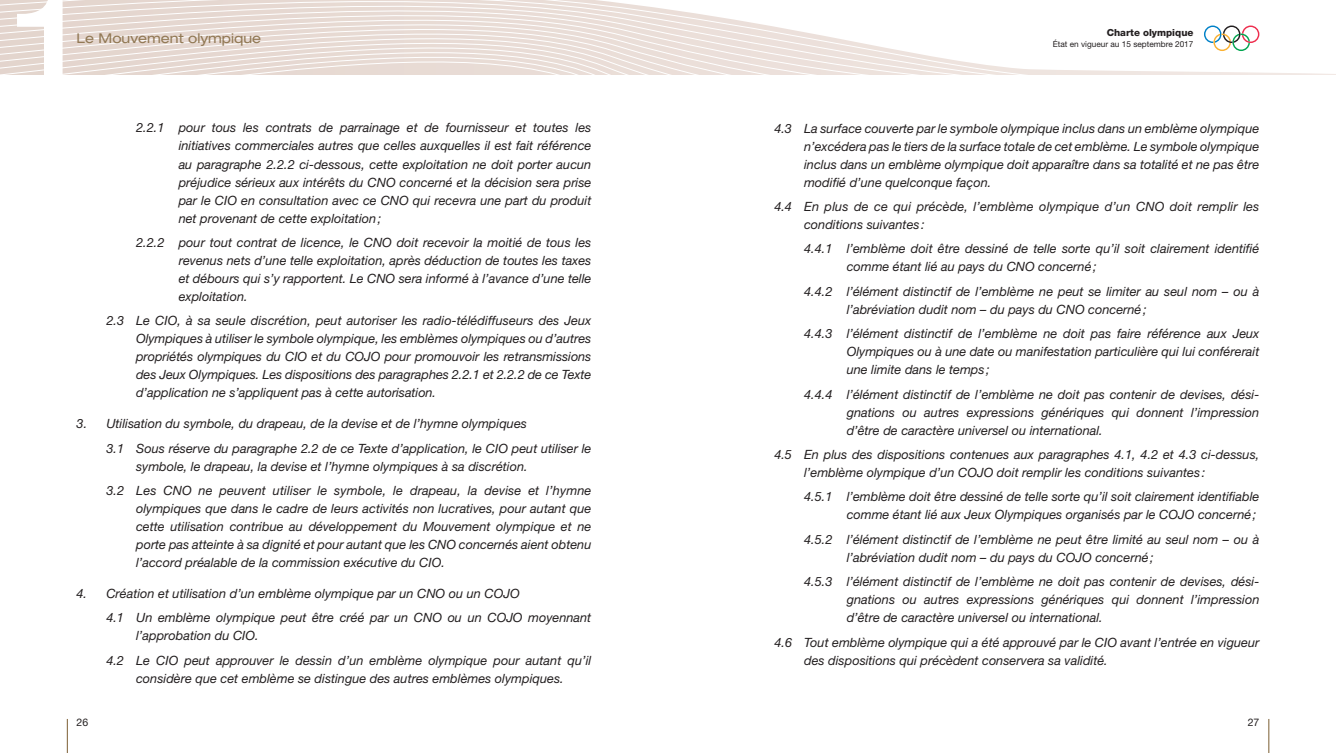
<style>
.page{position:relative;width:1336px;height:753px;background:#fff}
.page>*{position:absolute;margin:0;border:0;box-sizing:border-box;transform-origin:0 0}
.t1{font:expanded 13.5px "Helvetica Neue LT Std";color:#917854}
.t2{font:italic 12.75px/18px "Helvetica Neue LT Std";color:#231f20}
.t3{font:10.5px "Helvetica Neue LT Std";color:#231f20}
.t4{font:800 9.75px "Helvetica Neue LT Std";color:#231f20}
.t5{font:8.25px "Helvetica Neue LT Std";color:#231f20}
</style>
<div class="page">
<hr style="left:1267px;top:719px;width:2px;height:34px;background:#917854">
<hr style="left:67px;top:719px;width:1px;height:34px;background:#917854">
<svg style="left:1104px;top:25px;width:218px;height:49px"></svg>
<svg style="left:0;top:0;width:1104px;height:75px"></svg>
<svg style="left:1203px;top:26px;width:56px;height:25px"></svg>
<svg style="left:17px;top:0;width:46px;height:75px"></svg>
<p class="t1" style="left:77px;top:30px;width:186px">Le Mouvement olympique</p>
<p class="t4" style="left:1106px;top:27px;width:88px">Charte olympique</p>
<p class="t5" style="left:1052px;top:39px;width:142px">état en vigueur au 15 septembre 2017</p>
<p class="t2" style="left:179px;top:119px;width:414px;text-align:justify;text-indent:-43px">2.2.1 pour tous les contrats de parrainage et de fournisseur et toutes les initiatives commerciales autres que celles auxquelles il est fait référence au paragraphe 2.2.2 ci-dessous, cette exploitation ne doit porter aucun préjudice sérieux aux intérêts du CNO concerné et la décision sera prise par le CIO en consultation avec ce CNO qui recevra une part du produit net provenant de cette exploitation;</p>
<p class="t2" style="left:179px;top:233px;width:414px;text-align:justify;text-indent:-43px">2.2.2 pour tout contrat de licence, le CNO doit recevoir la moitié de tous les revenus nets d’une telle exploitation, après déduction de toutes les taxes et débours qui s’y rapportent. Le CNO sera informé à l’avance d’une telle exploitation.</p>
<p class="t2" style="left:136px;top:311px;width:457px;text-align:justify;text-indent:-30px">2.3 Le CIO, à sa seule discrétion, peut autoriser les radio-télédiffuseurs des Jeux Olympiques à utiliser le symbole olympique, les emblèmes olympiques ou d’autres propriétés olympiques du CIO et du COJO pour promouvoir les retransmissions des Jeux Olympiques. Les dispositions des paragraphes 2.2.1 et 2.2.2 de ce Texte d’application ne s’appliquent pas à cette autorisation.</p>
<p class="t2" style="left:106px;top:411px;width:486px;line-height:24.5px;text-indent:-30px">3. Utilisation du symbole, du drapeau, de la devise et de l’hymne olympiques<br>3.1 Sous réserve du paragraphe 2.2 de ce Texte d’application, le CIO peut utiliser le</p>
<p class="t2" style="left:106px;top:453px;width:486px;line-height:24.5px;text-indent:30px">symbole, le drapeau, la devise et l’hymne olympiques à sa discrétion.<br>3.2 Les CNO ne peuvent utiliser le symbole, le drapeau, la devise et l’hymne</p>
<p class="t2" style="left:136px;top:499px;width:456px;text-align:justify">olympiques que dans le cadre de leurs activités non lucratives, pour autant que cette utilisation contribue au développement du Mouvement olympique et ne porte pas atteinte à sa dignité et pour autant que les CNO concernés aient obtenu l’accord préalable de la commission exécutive du CIO.</p>
<p class="t2" style="left:106px;top:581px;width:486px;line-height:24.5px;text-indent:-30px">4. Création et utilisation d’un emblème olympique par un CNO ou un COJO<br>4.1 Un emblème olympique peut être créé par un CNO ou un COJO moyennant</p>
<p class="t2" style="left:106px;top:623px;width:486px;line-height:24.5px;text-indent:30px">l’approbation du CIO.<br>4.2 Le CIO peut approuver le dessin d’un emblème olympique pour autant qu’il</p>
<p class="t2" style="left:136px;top:669px;width:429px">considère que cet emblème se distingue des autres emblèmes olympiques.</p>
<p class="t2" style="left:804px;top:119px;width:456px;text-align:justify;text-indent:-30px">4.3 La surface couverte par le symbole olympique inclus dans un emblème olympique n’excédera pas le tiers de la surface totale de cet emblème. Le symbole olympique inclus dans un emblème olympique doit apparaître dans sa totalité et ne pas être modifié d’une quelconque façon.</p>
<p class="t2" style="left:804px;top:197px;width:457px;text-indent:-30px">4.4 En plus de ce qui précède, l’emblème olympique d’un CNO doit remplir les conditions suivantes :</p>
<p class="t2" style="left:846px;top:239px;width:414px;text-indent:-43px">4.4.1 l’emblème doit être dessiné de telle sorte qu’il soit clairement identifié comme étant lié au pays du CNO concerné;</p>
<p class="t2" style="left:846px;top:282px;width:414px;text-indent:-43px">4.4.2 l’élément distinctif de l’emblème ne peut se limiter au seul nom – ou à l’abréviation dudit nom – du pays du CNO concerné;</p>
<p class="t2" style="left:846px;top:324px;width:414px;text-align:justify;text-indent:-43px">4.4.3 l’élément distinctif de l’emblème ne doit pas faire référence aux Jeux Olympiques ou à une date ou manifestation particulière qui lui conférerait une limite dans le temps ;</p>
<p class="t2" style="left:846px;top:385px;width:414px;text-align:justify;text-indent:-43px">4.4.4 l’élément distinctif de l’emblème ne doit pas contenir de devises, dési&shy;gnations ou autres expressions génériques qui donnent l’impression d’être de caractère universel ou international.</p>
<p class="t2" style="left:804px;top:445px;width:456px;text-indent:-30px">4.5 En plus des dispositions contenues aux paragraphes 4.1, 4.2 et 4.3 ci-dessus, l’emblème olympique d’un COJO doit remplir les conditions suivantes :</p>
<p class="t2" style="left:804px;top:487px;width:456px;text-align:right">4.5.1 l’emblème doit être dessiné de telle sorte qu’il soit clairement identifiable comme étant lié aux Jeux Olympiques organisés par le COJO concerné;</p>
<p class="t2" style="left:846px;top:530px;width:414px;text-indent:-43px">4.5.2 l’élément distinctif de l’emblème ne peut être limité au seul nom – ou à l’abréviation dudit nom – du pays du COJO concerné;</p>
<p class="t2" style="left:846px;top:572px;width:414px;text-align:justify;text-indent:-43px">4.5.3 l’élément distinctif de l’emblème ne doit pas contenir de devises, dési&shy;gnations ou autres expressions génériques qui donnent l’impression d’être de caractère universel ou international.</p>
<p class="t2" style="left:804px;top:633px;width:456px;text-indent:-30px">4.6 Tout emblème olympique qui a été approuvé par le CIO avant l’entrée en vigueur des dispositions qui précèdent conservera sa validité.</p>
<p class="t3" style="left:77px;top:716px;width:13px">26</p>
<p class="t3" style="left:1247px;top:716px;width:13px">27</p>
</div>
